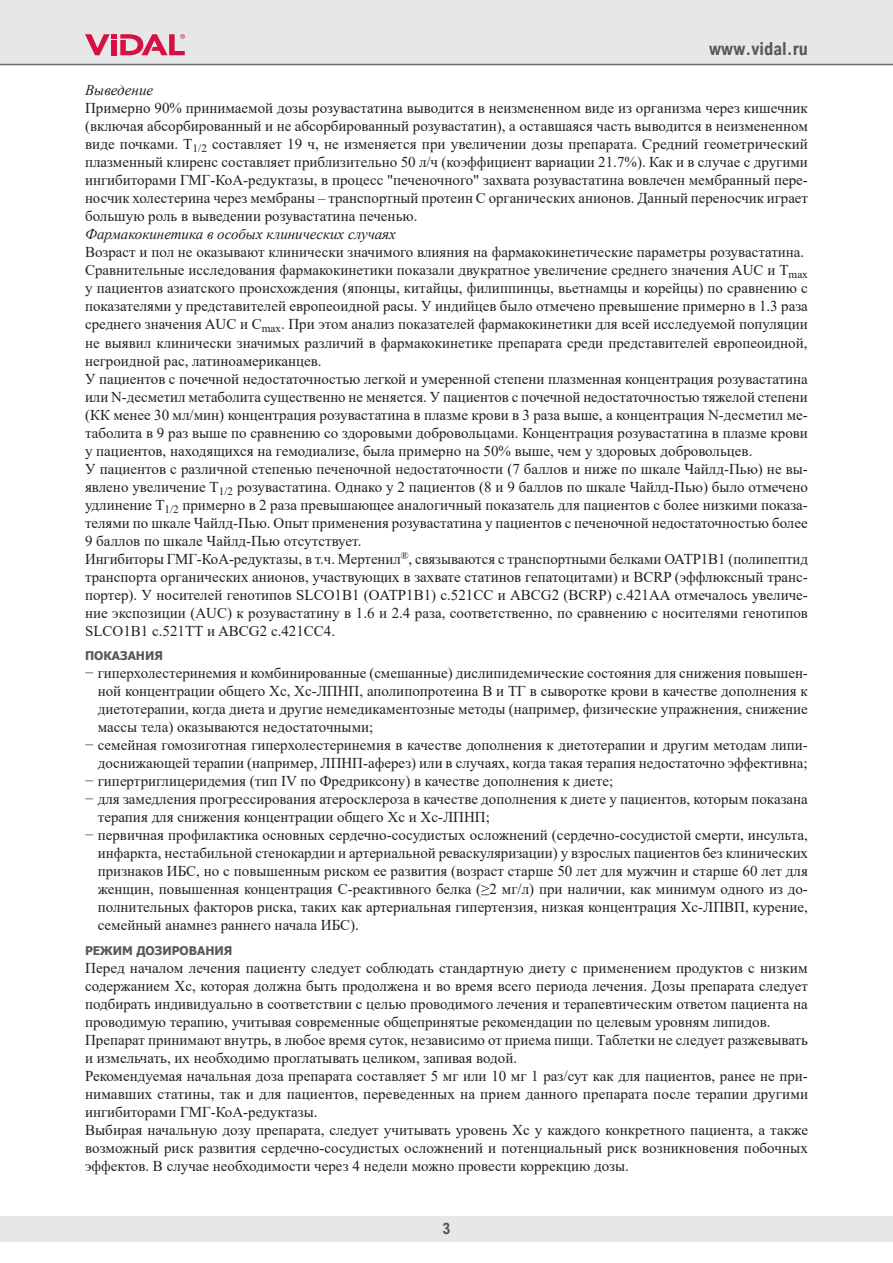
<style>
.page{position:relative;width:893px;height:1263px;background:#fff}
.page>*{position:absolute;margin:0;border:0;box-sizing:border-box;transform-origin:0 0}
.t1{font:700 18px "Arial Nova Cond";color:#57585a}
.t2{font:700 15.75px "Arial Nova Cond";color:#57585a}
.t3{font:15px/18px "Times New Roman";color:#231f20}
.t4{font:italic 15px "Times New Roman";color:#231f20}
.t5{font:700 12px "Tahoma";color:#57585a}
</style>
<div class="page">
<div style="left:0;top:1216px;width:893px;height:26px;background:#e6e7e9"></div>
<div style="left:0;top:0;width:893px;height:64px;background:#e6e7e9"></div>
<svg style="left:85px;top:34px;width:100px;height:21px"></svg>
<hr style="left:0;top:64px;width:893px;height:1px;background:#6c6d70">
<p class="t1" style="left:709px;top:38px;width:100px">www.vidal.ru</p>
<p class="t4" style="left:85px;top:80px;width:70px">Выведение</p>
<p class="t3" style="left:85px;top:99px;width:724px;text-align:justify">Примерно 90% принимаемой дозы розувастатина выводится в неизмененном виде из организма через кишечник (включая абсорбированный и не абсорбированный розувастатин), а оставшаяся часть выводится в неизмененном виде почками. T<sub>1/2</sub> составляет 19 ч, не изменяется при увеличении дозы препарата. Средний геометрический плазменный клиренс составляет приблизительно 50 л/ч (коэффициент вариации 21.7%). Как и в случае с другими ингибиторами ГМГ-КоА-редуктазы, в процесс "печеночного" захвата розувастатина вовлечен мембранный пере&shy;носчик холестерина через мембраны – транспортный протеин С органических анионов. Данный переносчик играет большую роль в выведении розувастатина печенью.</p>
<p class="t4" style="left:85px;top:224px;width:312px">Фармакокинетика в особых клинических случаях</p>
<p class="t3" style="left:85px;top:243px;width:724px">Возраст и пол не оказывают клинически значимого влияния на фармакокинетические параметры розувастатина.<br>Сравнительные исследования фармакокинетики показали двукратное увеличение среднего значения AUC и Т<sub>max </sub>у пациентов азиатского происхождения (японцы, китайцы, филиппинцы, вьетнамцы и корейцы) по сравнению с показателями у представителей европеоидной расы. У индийцев было отмечено превышение примерно в 1.3 раза среднего значения AUC и С<sub>mах</sub>. При этом анализ показателей фармакокинетики для всей исследуемой популяции не выявил клинически значимых различий в фармакокинетике препарата среди представителей европеоидной, негроидной рас, латиноамериканцев.<br>У пациентов с почечной недостаточностью легкой и умеренной степени плазменная концентрация розувастатина или N-десметил метаболита существенно не меняется. У пациентов с почечной недостаточностью тяжелой степени (КК менее 30 мл/мин) концентрация розувастатина в плазме крови в 3 раза выше, а концентрация N-десметил ме&shy;таболита в 9 раз выше по сравнению со здоровыми добровольцами. Концентрация розувастатина в плазме крови у пациентов, находящихся на гемодиализе, была примерно на 50% выше, чем у здоровых добровольцев.<br>У пациентов с различной степенью печеночной недостаточности (7 баллов и ниже по шкале Чайлд-Пью) не вы&shy;явлено увеличение T<sub>1/2</sub> розувастатина. Однако у 2 пациентов (8 и 9 баллов по шкале Чайлд-Пью) было отмечено удлинение T<sub>1/2</sub> примерно в 2 раза превышающее аналогичный показатель для пациентов с более низкими показа&shy;телями по шкале Чайлд-Пью. Опыт применения розувастатина у пациентов с печеночной недостаточностью более 9 баллов по шкале Чайлд-Пью отсутствует.<br>Ингибиторы ГМГ-КоА-редуктазы, в т.ч. Мертенил<sup>®</sup>, связываются с транспортными белками ОАТР1В1 (полипептид транспорта органических анионов, участвующих в захвате статинов гепатоцитами) и ВСRP (эффлюксный транс&shy;портер). У носителей генотипов SLCO1B1 (OATP1B1) с.521СС и АВCG2 (BCRP) с.421АА отмечалось увеличе&shy;ние экспозиции (AUC) к розувастатину в 1.6 и 2.4 раза, соответственно, по сравнению с носителями генотипов SLCO1B1 с.521ТТ и ABCG2 с.421СС4.</p>
<p class="t5" style="left:85px;top:647px;width:79px">ПОКАЗАНИЯ</p>
<p class="t3" style="left:85px;top:664px;width:724px">− гиперхолестеринемия и комбинированные (смешанные) дислипидемические состояния для снижения повышен-</p>
<p class="t3" style="left:98px;top:682px;width:712px">ной концентрации общего Хс, Хс-ЛПНП, аполипопротеина В и ТГ в сыворотке крови в качестве дополнения к</p>
<p class="t3" style="left:98px;top:700px;width:712px">диетотерапии, когда диета и другие немедикаментозные методы (например, физические упражнения, снижение</p>
<p class="t3" style="left:98px;top:718px;width:277px">массы тела) оказываются недостаточными;</p>
<p class="t3" style="left:85px;top:736px;width:724px">− семейная гомозиготная гиперхолестеринемия в качестве дополнения к диетотерапии и другим методам липи-</p>
<p class="t3" style="left:98px;top:754px;width:711px">доснижающей терапии (например, ЛПНП-аферез) или в случаях, когда такая терапия недостаточно эффективна;</p>
<p class="t3" style="left:85px;top:772px;width:530px">− гипертриглицеридемия (тип IV по Фредриксону) в качестве дополнения к диете;</p>
<p class="t3" style="left:85px;top:790px;width:724px">− для замедления прогрессирования атеросклероза в качестве дополнения к диете у пациентов, которым показана</p>
<p class="t3" style="left:98px;top:808px;width:394px">терапия для снижения концентрации общего Хс и Хс-ЛПНП;</p>
<p class="t3" style="left:85px;top:826px;width:724px">− первичная профилактика основных сердечно-сосудистых осложнений (сердечно-сосудистой смерти, инсульта,</p>
<p class="t3" style="left:98px;top:844px;width:712px">инфаркта, нестабильной стенокардии и артериальной реваскуляризации) у взрослых пациентов без клинических</p>
<p class="t3" style="left:98px;top:862px;width:712px">признаков ИБС, но с повышенным риском ее развития (возраст старше 50 лет для мужчин и старше 60 лет для</p>
<p class="t3" style="left:98px;top:880px;width:712px">женщин, повышенная концентрация С-реактивного белка (≥2 мг/л) при наличии, как минимум одного из до-</p>
<p class="t3" style="left:98px;top:898px;width:712px">полнительных факторов риска, таких как артериальная гипертензия, низкая концентрация Хс-ЛПВП, курение,</p>
<p class="t3" style="left:98px;top:916px;width:263px">семейный анамнез раннего начала ИБС).</p>
<p class="t5" style="left:85px;top:942px;width:149px">РЕЖИМ ДОЗИРОВАНИЯ</p>
<p class="t3" style="left:85px;top:958px;width:725px">Перед началом лечения пациенту следует соблюдать стандартную диету с применением продуктов с низким содержанием Хс, которая должна быть продолжена и во время всего периода лечения. Дозы препарата следует подбирать индивидуально в соответствии с целью проводимого лечения и терапевтическим ответом пациента на проводимую терапию, учитывая современные общепринятые рекомендации по целевым уровням липидов.<br>Препарат принимают внутрь, в любое время суток, независимо от приема пищи. Таблетки не следует разжевывать и измельчать, их необходимо проглатывать целиком, запивая водой.<br>Рекомендуемая начальная доза препарата составляет 5 мг или 10 мг 1 раз/сут как для пациентов, ранее не при&shy;нимавших статины, так и для пациентов, переведенных на прием данного препарата после терапии другими ингибиторами ГМГ-КоА-редуктазы.<br>Выбирая начальную дозу препарата, следует учитывать уровень Хс у каждого конкретного пациента, а также возможный риск развития сердечно-сосудистых осложнений и потенциальный риск возникновения побочных эффектов. В случае необходимости через 4 недели можно провести коррекцию дозы.</p>
<p class="t2" style="left:443px;top:1218px;width:9px">3</p>
</div>
